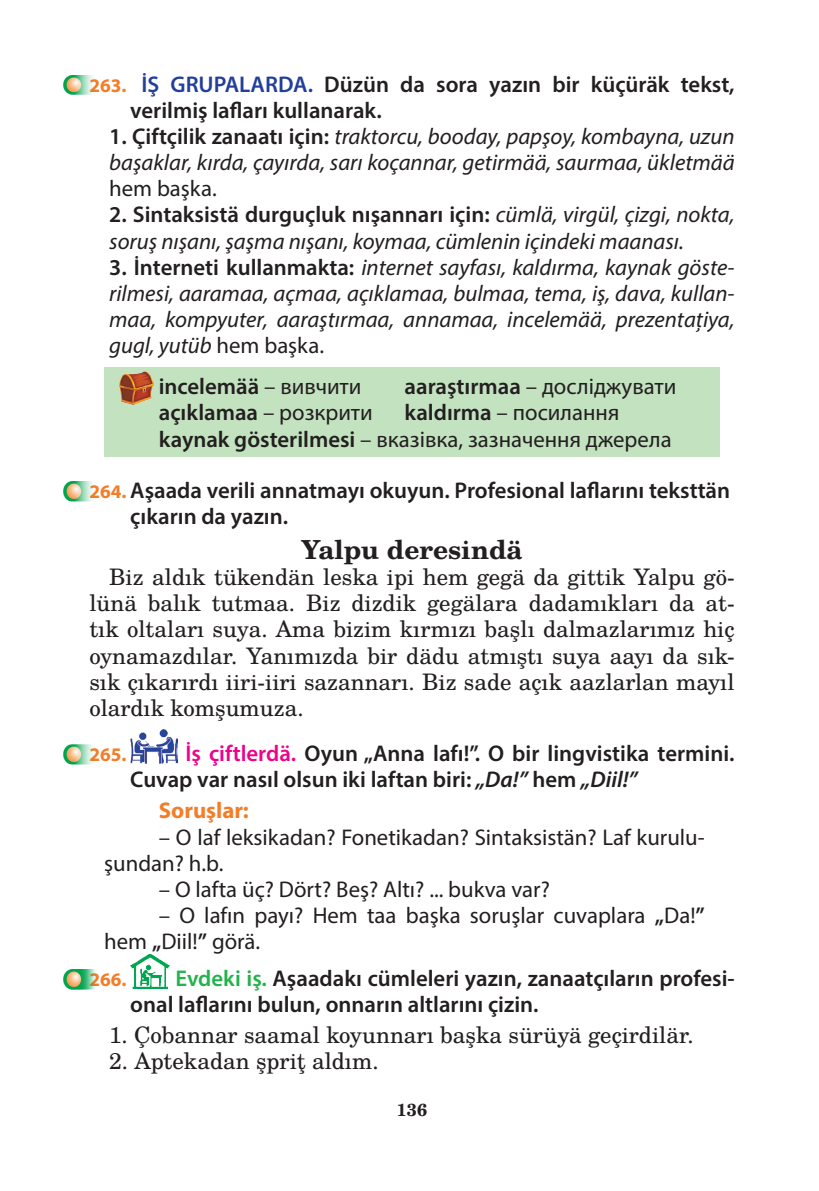
<style>
.page{position:relative;width:819px;height:1191px;background:#fff}
.page>*{position:absolute;margin:0;border:0;box-sizing:border-box;transform-origin:0 0}
.t1{font:700 26.25px "Te X Gyre Schola";color:#231f20}
.t2{font:italic 22.75px/26.1px "Myriad Pro";color:#231f20}
.t3{font:600 22.75px/26.2px "Myriad Pro";color:#231f20}
.t4{font:22.75px/26.2px "Te X Gyre Schola";color:#231f20;text-align:justify}
.t5{font:22.75px/26.1px "Myriad Pro";color:#231f20}
.t6{font:700 22.75px "Myriad Pro";color:#f47d27}
.t7{font:700 19.25px "Myriad Pro";color:#f47d27}
.t8{font:700 17.5px "Te X Gyre Schola";color:#231f20}
.s1{font-weight:700;font-size:19.25px;color:#f47d27}
.s2{color:#223f99}
.s3{font-weight:600;font-style:normal}
.s4{font-style:normal}
.s5{font-weight:400}
.s6{font-weight:600}
.s7{color:#ed028c}
.s8{font-style:italic}
.s9{color:#23b24b}
</style>
<div class="page">
<div style="left:104px;top:367px;width:615px;height:38px;background:#c3e2c0"></div>
<div style="left:104px;top:393px;width:615px;height:38px;background:#c3e2c0"></div>
<div style="left:104px;top:419px;width:615px;height:38px;background:#c3e2c0"></div>
<img style="left:119px;top:372px;width:35px;height:32px">
<img style="left:130px;top:729px;width:47px;height:34px">
<img style="left:130px;top:954px;width:40px;height:34px">
<img style="left:64px;top:75px;width:29px;height:20px">
<img style="left:64px;top:481px;width:29px;height:20px">
<img style="left:64px;top:745px;width:75px;height:19px">
<img style="left:64px;top:969px;width:75px;height:20px">
<p class="t3" style="left:130px;top:70px;width:606px;text-indent:-41px"><span class="s1">263.</span> <span class="s2">İŞ GRUPALARDA.</span> Düzün da sora yazın bir küçüräk tekst, verilmiş lafları kullanarak.</p>
<p class="t2" style="left:109px;top:123px;width:627px"><span class="s3">1. Çiftçilik zanaatı için:</span> traktorcu, booday, papşoy, kombayna, uzun başaklar, kırda, çayırda, sarı koçannar, getirmää, saurmaa, ükletmää</p>
<p class="t5" style="left:109px;top:175px;width:109px">hem başka.</p>
<p class="t2" style="left:109px;top:201px;width:627px"><span class="s3">2. Sintaksistä durguçluk nışannarı için:</span> cümlä, virgül, çizgi, nokta, soruş nışanı, şaşma nışanı, koymaa, cümlenin içindeki maanası.</p>
<p class="t2" style="left:109px;top:254px;width:627px;text-align:justify"><span class="s3">3. İnterneti kullanmakta:</span> internet sayfası, kaldırma, kaynak göste&shy;rilmesi, aaramaa, açmaa, açıklamaa, bulmaa, tema, iş, dava, kullan&shy;maa, kompyuter, aaraştırmaa, annamaa, incelemää, prezentațiya, gugl, yutüb <span class="s4">hem başka.</span></p>
<p class="t3" style="left:159px;top:373px;width:204px">incelemää <span class="s5">– вивчити</span></p>
<p class="t5" style="left:404px;top:373px;width:273px"><span class="s6">aaraştırmaa</span> – досліджувати</p>
<p class="t3" style="left:159px;top:399px;width:215px">açıklamaa <span class="s5">– розкрити</span></p>
<p class="t5" style="left:159px;top:399px;width:514px;text-indent:246px"><span class="s6">kaldırma</span> – посилання <span class="s6">kaynak gösterilmesi</span> – вказівка, зазначення джерела</p>
<p class="t3" style="left:130px;top:476px;width:601px;text-indent:-41px"><span class="s1">264.</span> Aşaada verili annatmayı okuyun. Profesional laflarını teksttän çıkarın da yazın.</p>
<p class="t1" style="left:301px;top:528px;width:223px">Yalpu deresindä</p>
<p class="t4" style="left:89px;top:563px;width:646px;text-indent:20px">Biz aldık tükendän leska ipi hem gegä da gittik Yalpu gö&shy;lünä balık tutmaa. Biz dizdik gegälara dadamıkları da at&shy;tık oltaları suya. Ama bizim kırmızı başlı dalmazlarımız hiç oynamazdılar. Yanımızda bir dädu atmıştı suya aayı da sık&shy;sık çıkarırdı iiri-iiri sazannarı. Biz sade açık aazlarlan mayıl olardık komşumuza.</p>
<p class="t7" style="left:89px;top:742px;width:39px">265.</p>
<p class="t3" style="left:130px;top:740px;width:605px;text-indent:55px"><span class="s7">İş çiftlerdä.</span> Oyun „Anna lafı!”. O bir lingvistika termini.<br>Cuvap var nasıl olsun iki laftan biri: <span class="s8">„Da!”</span> hem <span class="s8">„Diil!”</span></p>
<p class="t6" style="left:159px;top:796px;width:92px">Soruşlar:</p>
<p class="t5" style="left:104px;top:823px;width:602px;text-indent:55px">– O laf leksikadan? Fonetikadan? Sintaksistän? Laf kurulu&shy;şundan? h.b.</p>
<p class="t5" style="left:159px;top:876px;width:392px">– O lafta üç? Dört? Beş? Altı? ... bukva var?</p>
<p class="t5" style="left:104px;top:902px;width:602px;text-indent:55px">– O lafın payı? Hem taa başka soruşlar cuvaplara <span class="s6">„</span>Da!<span class="s6">” </span>hem <span class="s6">„</span>Diil!<span class="s6">”</span> görä.</p>
<p class="t7" style="left:89px;top:966px;width:39px">266.</p>
<p class="t3" style="left:130px;top:964px;width:605px;text-indent:45px"><span class="s9">Evdeki iş.</span> Aşaadakı cümleleri yazın, zanaatçıların profesi&shy;onal laflarını bulun, onnarın altlarını çizin.</p>
<p class="t4" style="left:109px;top:1020px;width:586px">1. Çobannar saamal koyunnarı başka sürüyä geçirdilär.</p>
<p class="t4" style="left:109px;top:1047px;width:271px">2. Aptekadan şpriţ aldım.</p>
<p class="t8" style="left:397px;top:1095px;width:32px">136</p>
</div>
